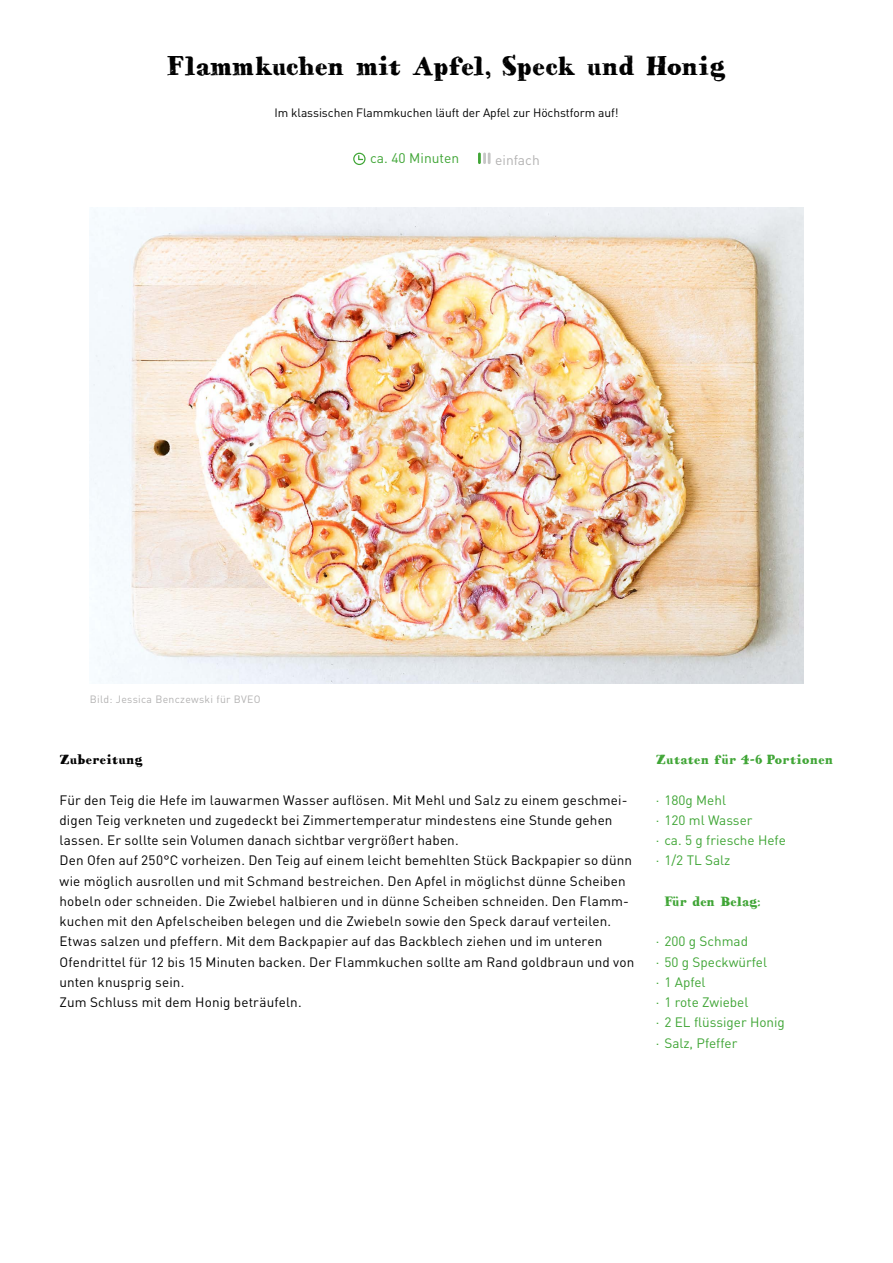
<style>
.page{position:relative;width:893px;height:1263px;background:#fff}
.page>*{position:absolute;margin:0;border:0;box-sizing:border-box;transform-origin:0 0}
.t1{font:27px "HVD Bodedo";letter-spacing:-.035em;color:#000}
.t2{font:13.8px "DIN Pro";color:#3fa535}
.t3{font:13.8px "DIN Pro";color:#b3b2b2}
.t4{font:13.5px/20.2px "DIN Pro";letter-spacing:.01em;color:#000}
.t5{font:13.5px/20.2px "DIN Pro";color:#3fa535}
.t6{font:13.5px "HVD Bodedo";color:#3fa535}
.t7{font:13.5px "HVD Bodedo";letter-spacing:.01em;color:#000}
.t8{font:12px "DIN Pro";letter-spacing:-.005em;color:#000}
.t9{font:10.5px "DIN Pro";letter-spacing:.03em;color:#b3b2b2}
</style>
<div class="page">
<img style="left:90px;top:208px;width:713px;height:475px">
<svg style="left:353px;top:153px;width:13px;height:12px"></svg>
<svg style="left:478px;top:153px;width:13px;height:11px"></svg>
<h1 class="t1" style="left:167px;top:49px;width:561px">Flammkuchen mit Apfel, Speck und Honig</h1>
<p class="t8" style="left:274px;top:103px;width:346px">Im klassischen Flammkuchen läuft der Apfel zur Höchstform auf!</p>
<p class="t2" style="left:370px;top:147px;width:90px">ca. 40 Minuten</p>
<p class="t3" style="left:495px;top:149px;width:46px">einfach</p>
<p class="t9" style="left:90px;top:691px;width:172px">Bild: Jessica Benczewski für BVEO</p>
<p class="t7" style="left:60px;top:751px;width:85px">Zubereitung</p>
<p class="t4" style="left:60px;top:788px;width:576px">Für den Teig die Hefe im lauwarmen Wasser auflösen. Mit Mehl und Salz zu einem geschmei&shy;digen Teig verkneten und zugedeckt bei Zimmertemperatur mindestens eine Stunde gehen lassen. Er sollte sein Volumen danach sichtbar vergrößert haben.<br>Den Ofen auf 250°C vorheizen. Den Teig auf einem leicht bemehlten Stück Backpapier so dünn wie möglich ausrollen und mit Schmand bestreichen. Den Apfel in möglichst dünne Scheiben hobeln oder schneiden. Die Zwiebel halbieren und in dünne Scheiben schneiden. Den Flamm&shy;kuchen mit den Apfelscheiben belegen und die Zwiebeln sowie den Speck darauf verteilen.<br>Etwas salzen und pfeffern. Mit dem Backpapier auf das Backblech ziehen und im unteren Ofendrittel für 12 bis 15 Minuten backen. Der Flammkuchen sollte am Rand goldbraun und von unten knusprig sein.<br>Zum Schluss mit dem Honig beträufeln.</p>
<p class="t5" style="left:656px;top:788px;width:131px">· 180g Mehl<br>· 120 ml Wasser<br>· ca. 5 g friesche Hefe · 1/2 TL Salz</p>
<p class="t6" style="left:656px;top:751px;width:179px">Zutaten für 4-6 Portionen</p>
<p class="t6" style="left:664px;top:893px;width:97px">Für den Belag:</p>
<p class="t5" style="left:656px;top:930px;width:131px">· 200 g Schmad<br>· 50 g Speckwürfel<br>· 1 Apfel<br>· 1 rote Zwiebel<br>· 2 EL flüssiger Honig · Salz, Pfeffer</p>
</div>
